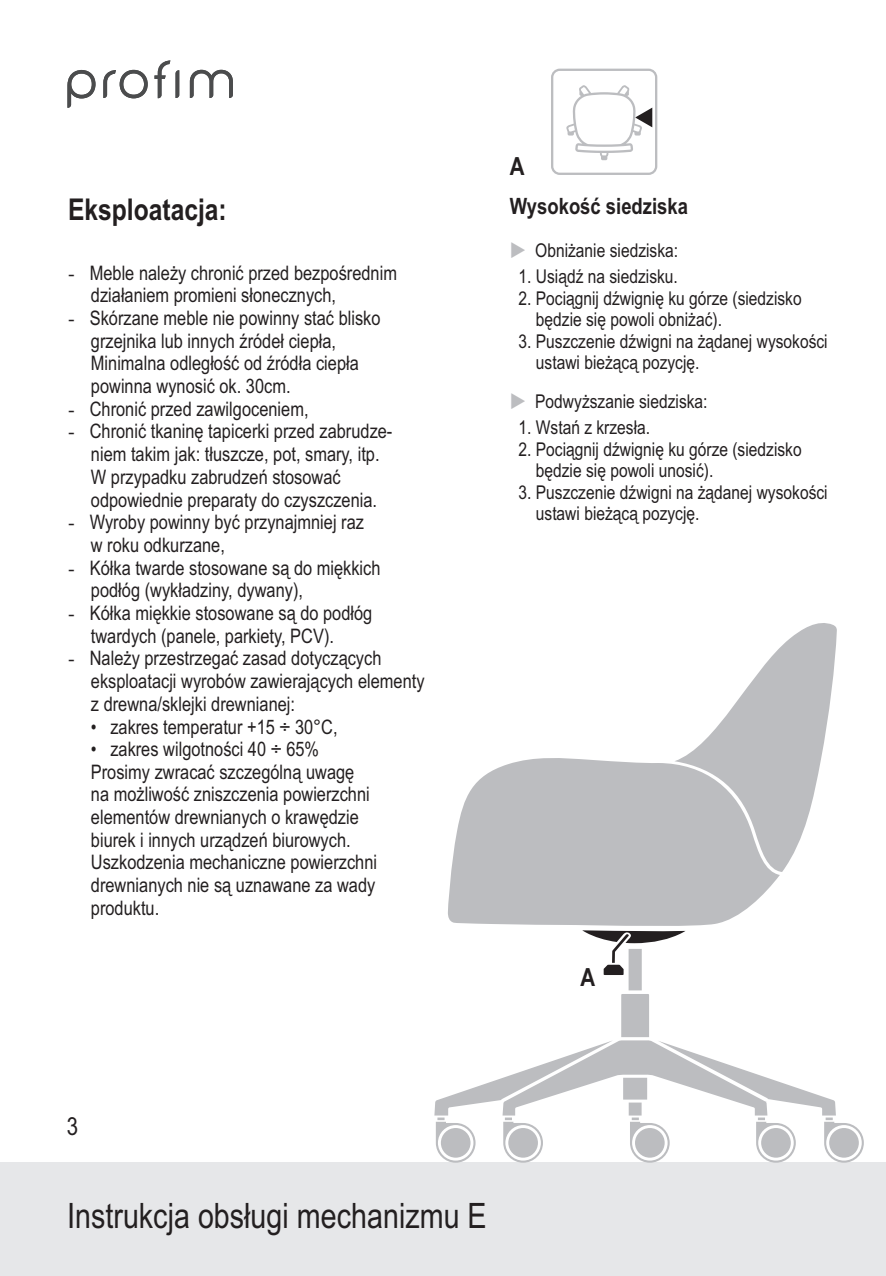
<style>
.page{position:relative;width:886px;height:1276px;background:#fff}
.page>*{position:absolute;margin:0;border:0;box-sizing:border-box;transform-origin:0 0}
.t1{font:35px "Arial Narrow";color:#231f20}
.t2{font:700 30px "Arial Narrow";color:#231f20}
.t3{font:25px "Arial Narrow";color:#231f20}
.t4{font:700 25px "Arial Narrow";color:#231f20}
.t5{font:700 22.5px "Arial Narrow";color:#231f20}
.t6{font:20px/22.8px "Arial Narrow";color:#231f20}
.t7{font:19px/21.5px "Arial Narrow";color:#231f20}
.s1{font-family:"Times New Roman"}
</style>
<div class="page">
<div style="left:0;top:1162px;width:886px;height:114px;background:#e6e7e9"></div>
<svg style="left:67px;top:70px;width:28px;height:38px"></svg>
<svg style="left:190px;top:70px;width:43px;height:28px"></svg>
<svg style="left:103px;top:70px;width:45px;height:28px"></svg>
<svg style="left:154px;top:60px;width:16px;height:38px"></svg>
<svg style="left:176px;top:70px;width:3px;height:28px"></svg>
<svg style="left:551px;top:69px;width:106px;height:106px"></svg>
<svg style="left:434px;top:623px;width:430px;height:539px"></svg>
<svg style="left:580px;top:930px;width:105px;height:55px"></svg>
<p class="t2" style="left:68px;top:199px;width:160px">Eksploatacja:</p>
<p class="t6" style="left:91px;top:263px;width:308px;text-indent:-23px"><span class="s1">-</span> Meble należy chronić przed bezpośrednim działaniem promieni słonecznych,</p>
<p class="t6" style="left:91px;top:308px;width:291px;text-indent:-23px"><span class="s1">-</span> Skórzane meble nie powinny stać blisko grzejnika lub innych źródeł ciepła, Minimalna odległość od źródła ciepła powinna wynosić ok. 30cm.</p>
<p class="t6" style="left:68px;top:399px;width:242px"><span class="s1">-</span> Chronić przed zawilgoceniem,</p>
<p class="t6" style="left:91px;top:422px;width:303px;text-indent:-23px"><span class="s1">-</span> Chronić tkaninę tapicerki przed zabrudze&shy;niem takim jak: tłuszcze, pot, smary, itp.<br>W przypadku zabrudzeń stosować odpowiednie preparaty do czyszczenia.</p>
<p class="t6" style="left:91px;top:512px;width:275px;text-indent:-23px"><span class="s1">-</span> Wyroby powinny być przynajmniej raz w roku odkurzane,</p>
<p class="t6" style="left:91px;top:558px;width:291px;text-indent:-23px"><span class="s1">-</span> Kółka twarde stosowane są do miękkich podłóg (wykładziny, dywany),</p>
<p class="t6" style="left:91px;top:603px;width:283px;text-indent:-23px"><span class="s1">-</span> Kółka miękkie stosowane są do podłóg twardych (panele, parkiety, PCV).</p>
<p class="t6" style="left:91px;top:649px;width:335px;text-indent:-23px"><span class="s1">-</span> Należy przestrzegać zasad dotyczących eksploatacji wyrobów zawierających elementy z drewna/sklejki drewnianej:</p>
<p class="t6" style="left:91px;top:717px;width:248px">• zakres temperatur +15 ÷ 30°C,</p>
<p class="t6" style="left:91px;top:739px;width:288px">• zakres wilgotności 40 ÷ 65%<br>Prosimy zwracać szczególną uwagę na możliwość zniszczenia powierzchni elementów drewnianych o krawędzie biurek i innych urządzeń biurowych.<br>Uszkodzenia mechaniczne powierzchni drewnianych nie są uznawane za wady produktu.</p>
<p class="t4" style="left:510px;top:157px;width:16px">A</p>
<p class="t5" style="left:510px;top:197px;width:180px">Wysokość siedziska</p>
<p class="t7" style="left:535px;top:241px;width:144px">Obniżanie siedziska:</p>
<p class="t7" style="left:518px;top:268px;width:161px">1. Usiądź na siedzisku.</p>
<p class="t7" style="left:536px;top:289px;width:267px;text-indent:-17px">2. Pociągnij dźwignię ku górze (siedzisko będzie się powoli obniżać).</p>
<p class="t7" style="left:536px;top:332px;width:293px;text-indent:-17px">3. Puszczenie dźwigni na żądanej wysokości ustawi bieżącą pozycję.</p>
<p class="t7" style="left:535px;top:392px;width:174px">Podwyższanie siedziska:</p>
<p class="t7" style="left:518px;top:418px;width:133px">1. Wstań z krzesła.</p>
<p class="t7" style="left:536px;top:440px;width:267px;text-indent:-17px">2. Pociągnij dźwignię ku górze (siedzisko będzie się powoli unosić).</p>
<p class="t7" style="left:536px;top:483px;width:293px;text-indent:-17px">3. Puszczenie dźwigni na żądanej wysokości ustawi bieżącą pozycję.</p>
<p class="t3" style="left:67px;top:1116px;width:13px">3</p>
<p class="t1" style="left:67px;top:1202px;width:421px">Instrukcja obsługi mechanizmu E</p>
</div>
